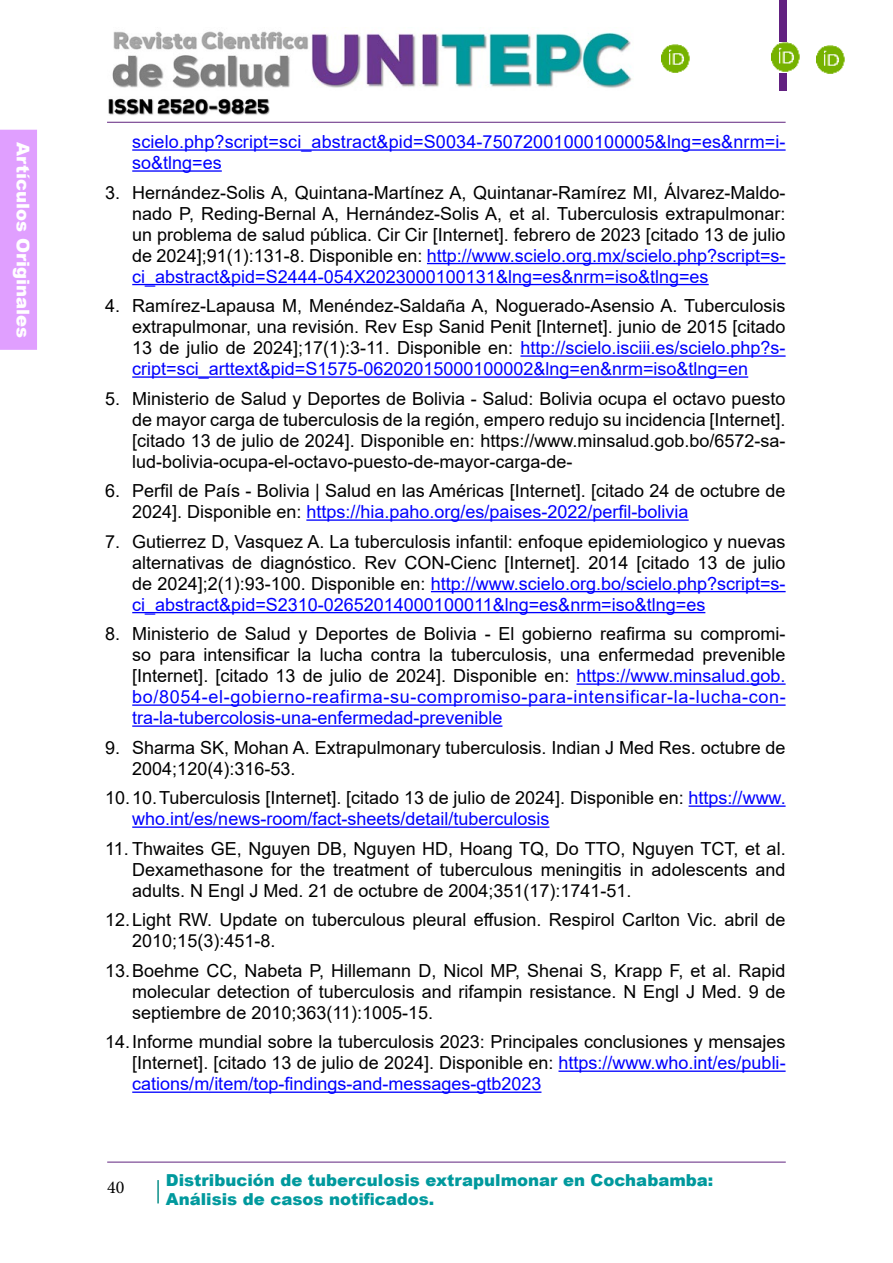
<style>
.page{position:relative;width:893px;height:1263px;background:#fff}
.page>*{position:absolute;margin:0;border:0;box-sizing:border-box;transform-origin:0 0}
.t1{font:18px/21px "Arial";color:#000;text-align:justify}
.t2{font:18px/21px "Arial";letter-spacing:.005em;color:#00f}
.t3{font:900 18px "Arial";color:#fff}
.t4{font:18px "Minion Pro";color:#000}
.t5{font:900 16.5px/19.8px "Arial";color:#00999d}
.s1{color:#00f}
</style>
<div class="page">
<div style="left:780px;top:0;width:7px;height:90px;background:#622181"></div>
<hr style="left:107px;top:122px;width:679px;height:1px;background:#60247f">
<hr style="left:107px;top:1162px;width:679px;height:1px;background:#60247f">
<hr style="left:157px;top:1180px;width:2px;height:23px;background:#0b8f89">
<div style="left:0;top:130px;width:37px;height:220px;background:#e09fff"></div>
<img style="left:112px;top:27px;width:520px;height:61px">
<img style="left:108px;top:98px;width:162px;height:17px">
<hr style="left:132px;top:149px;width:654px;height:2px;background:#00f">
<hr style="left:132px;top:170px;width:90px;height:2px;background:#00f">
<hr style="left:427px;top:263px;width:359px;height:1px;background:#00f">
<hr style="left:132px;top:284px;width:577px;height:1px;background:#00f">
<hr style="left:520px;top:355px;width:266px;height:2px;background:#00f">
<hr style="left:132px;top:376px;width:616px;height:2px;background:#00f">
<hr style="left:306px;top:519px;width:383px;height:2px;background:#00f">
<hr style="left:431px;top:591px;width:355px;height:1px;background:#00f">
<hr style="left:132px;top:612px;width:573px;height:1px;background:#00f">
<hr style="left:576px;top:683px;width:210px;height:2px;background:#00f">
<hr style="left:132px;top:704px;width:654px;height:2px;background:#00f">
<hr style="left:132px;top:725px;width:370px;height:2px;background:#00f">
<hr style="left:689px;top:805px;width:97px;height:2px;background:#00f">
<hr style="left:132px;top:826px;width:417px;height:2px;background:#00f">
<hr style="left:558px;top:1070px;width:228px;height:2px;background:#00f">
<hr style="left:132px;top:1091px;width:409px;height:2px;background:#00f">
<img style="left:771px;top:43px;width:29px;height:29px">
<img style="left:816px;top:45px;width:29px;height:29px">
<img style="left:661px;top:44px;width:29px;height:29px">
<p class="t3" style="left:36px;top:142px;width:197px;rotate:90deg">Artículos Originales</p>
<p class="t2" style="left:132px;top:131px;width:655px">scielo.php?script=sci_abstract&amp;pid=S0034-75072001000100005&amp;lng=es&amp;nrm=i&shy;so&amp;tlng=es</p>
<p class="t1" style="left:132px;top:182px;width:655px;text-indent:-27px">3. Hernández-Solis A, Quintana-Martínez A, Quintanar-Ramírez MI, Álvarez-Maldo&shy;nado P, Reding-Bernal A, Hernández-Solis A, et al. Tuberculosis extrapulmonar: un problema de salud pública. Cir Cir [Internet]. febrero de 2023 [citado 13 de julio de 2024];91(1):131-8. Disponible en: <span class="s1">http://www.scielo.org.mx/scielo.php?script=s&shy;ci_abstract&amp;pid=S2444-054X2023000100131&amp;lng=es&amp;nrm=iso&amp;tlng=es</span></p>
<p class="t1" style="left:132px;top:295px;width:655px;text-indent:-27px">4. Ramírez-Lapausa M, Menéndez-Saldaña A, Noguerado-Asensio A. Tuberculosis extrapulmonar, una revisión. Rev Esp Sanid Penit [Internet]. junio de 2015 [citado 13 de julio de 2024];17(1):3-11. Disponible en: <span class="s1">http://scielo.isciii.es/scielo.php?s&shy;cript=sci_arttext&amp;pid=S1575-06202015000100002&amp;lng=en&amp;nrm=iso&amp;tlng=en</span></p>
<p class="t1" style="left:132px;top:388px;width:655px;text-indent:-27px">5. Ministerio de Salud y Deportes de Bolivia - Salud: Bolivia ocupa el octavo puesto de mayor carga de tuberculosis de la región, empero redujo su incidencia [Internet]. [citado 13 de julio de 2024]. Disponible en: https://www.minsalud.gob.bo/6572-sa&shy;lud-bolivia-ocupa-el-octavo-puesto-de-mayor-carga-de-</p>
<p class="t1" style="left:132px;top:480px;width:655px;text-indent:-27px">6. Perfil de País - Bolivia | Salud en las Américas [Internet]. [citado 24 de octubre de<br>2024]. Disponible en: <span class="s1">https://hia.paho.org/es/paises-2022/perfil-bolivia</span></p>
<p class="t1" style="left:132px;top:531px;width:655px;text-indent:-27px">7. Gutierrez D, Vasquez A. La tuberculosis infantil: enfoque epidemiologico y nuevas alternativas de diagnóstico. Rev CON-Cienc [Internet]. 2014 [citado 13 de julio de 2024];2(1):93-100. Disponible en: <span class="s1">http://www.scielo.org.bo/scielo.php?script=s&shy;ci_abstract&amp;pid=S2310-02652014000100011&amp;lng=es&amp;nrm=iso&amp;tlng=es</span></p>
<p class="t1" style="left:132px;top:623px;width:655px;text-indent:-27px">8. Ministerio de Salud y Deportes de Bolivia - El gobierno reafirma su compromi&shy;so para intensificar la lucha contra la tuberculosis, una enfermedad prevenible [Internet]. [citado 13 de julio de 2024]. Disponible en: <span class="s1">https://www.minsalud.gob. bo/8054-el-gobierno-reafirma-su-compromiso-para-intensificar-la-lucha-con&shy;tra-la-tubercolosis-una-enfermedad-prevenible</span></p>
<p class="t1" style="left:132px;top:737px;width:655px;text-indent:-27px">9. Sharma SK, Mohan A. Extrapulmonary tuberculosis. Indian J Med Res. octubre de<br>2004;120(4):316-53.</p>
<p class="t1" style="left:132px;top:787px;width:655px;text-indent:-27px">10.10.Tuberculosis [Internet]. [citado 13 de julio de 2024]. Disponible en: <span class="s1">https://www. who.int/es/news-room/fact-sheets/detail/tuberculosis</span></p>
<p class="t1" style="left:132px;top:838px;width:655px;text-indent:-27px">11. Thwaites GE, Nguyen DB, Nguyen HD, Hoang TQ, Do TTO, Nguyen TCT, et al.<br>Dexamethasone for the treatment of tuberculous meningitis in adolescents and adults. N Engl J Med. 21 de octubre de 2004;351(17):1741-51.</p>
<p class="t1" style="left:132px;top:909px;width:655px;text-indent:-27px">12.Light RW. Update on tuberculous pleural effusion. Respirol Carlton Vic. abril de<br>2010;15(3):451-8.</p>
<p class="t1" style="left:132px;top:960px;width:655px;text-indent:-27px">13.Boehme CC, Nabeta P, Hillemann D, Nicol MP, Shenai S, Krapp F, et al. Rapid molecular detection of tuberculosis and rifampin resistance. N Engl J Med. 9 de septiembre de 2010;363(11):1005-15.</p>
<p class="t1" style="left:132px;top:1031px;width:655px;text-indent:-27px">14.Informe mundial sobre la tuberculosis 2023: Principales conclusiones y mensajes [Internet]. [citado 13 de julio de 2024]. Disponible en: <span class="s1">https://www.who.int/es/publi&shy;cations/m/item/top-findings-and-messages-gtb2023</span></p>
<p class="t4" style="left:107px;top:1175px;width:19px">40</p>
<p class="t5" style="left:166px;top:1169px;width:549px">Distribución de tuberculosis extrapulmonar en Cochabamba:<br>Análisis de casos notificados.</p>
</div>
